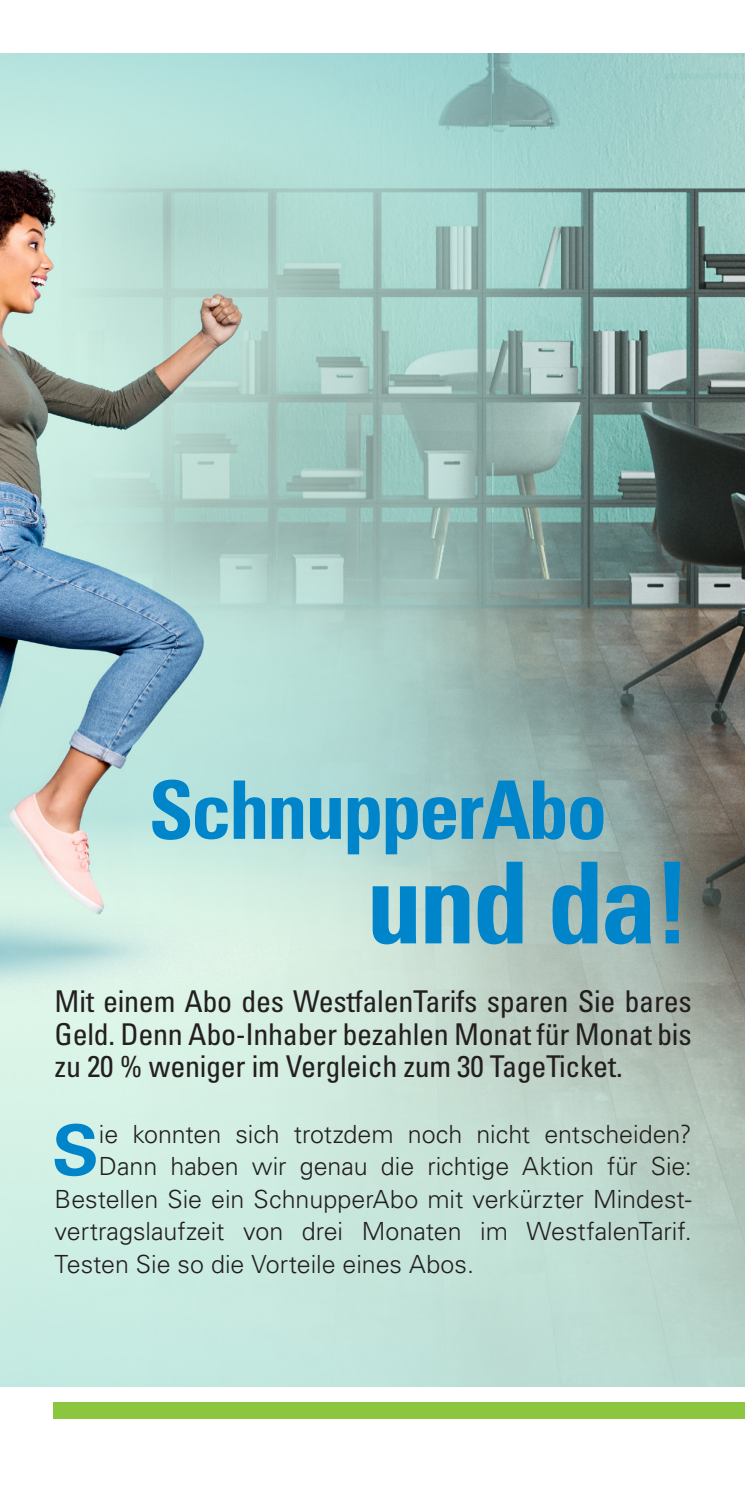
<style>
.page{position:relative;width:745px;height:1489px;background:#fff}
.page>*{position:absolute;margin:0;border:0;box-sizing:border-box;transform-origin:0 0}
.Taboverline_weiß{font:700 condensed 113px "Univers LT Pro";color:#0084ca}
.Taboverline_weiß-2{font:700 condensed 80.75px "Univers LT Pro";letter-spacing:-.03em;color:#0084ca}
.Copytext_Initial_10p{font:700 70px "Univers LT Pro 65";color:#0084ca}
.Anlauf_12_13pt{font:condensed 30px/32.5px "Univers LT Pro";letter-spacing:-.01em;color:#231f20;text-align:justify}
.Copytext_Initial_10p-2{font:300 25px "Univers LT Pro 45";color:#231f20}
</style>
<div class="page">
<img style="left:0;top:53px;width:744px;height:1333px">
<div style="left:53px;top:1402px;width:691px;height:16px;background:#8bc63e"></div>
<p class="Taboverline_weiß-2" style="left:149px;top:760px;width:459px">SchnupperAbo</p>
<p class="Taboverline_weiß" style="left:366px;top:833px;width:326px">und da!</p>
<p class="Anlauf_12_13pt" style="left:55px;top:984px;width:638px">Mit einem Abo des WestfalenTarifs sparen Sie bares Geld. Denn Abo-Inhaber bezahlen Monat für Monat bis zu 20 % weniger im Vergleich zum 30 TageTicket.</p>
<p class="Copytext_Initial_10p" style="left:52px;top:1100px;width:48px">S</p>
<p class="Copytext_Initial_10p-2" style="left:99px;top:1117px;width:594px">ie konnten sich trotzdem noch nicht entscheiden?</p>
<p class="Copytext_Initial_10p-2" style="left:99px;top:1149px;width:594px">Dann haben wir genau die richtige Aktion für Sie:</p>
<p class="Copytext_Initial_10p-2" style="left:55px;top:1182px;width:638px">Bestellen Sie ein SchnupperAbo mit verkürzter Mindest-</p>
<p class="Copytext_Initial_10p-2" style="left:55px;top:1214px;width:638px">vertragslaufzeit von drei Monaten im WestfalenTarif.</p>
<p class="Copytext_Initial_10p-2" style="left:55px;top:1247px;width:420px">Testen Sie so die Vorteile eines Abos.</p>
</div>
